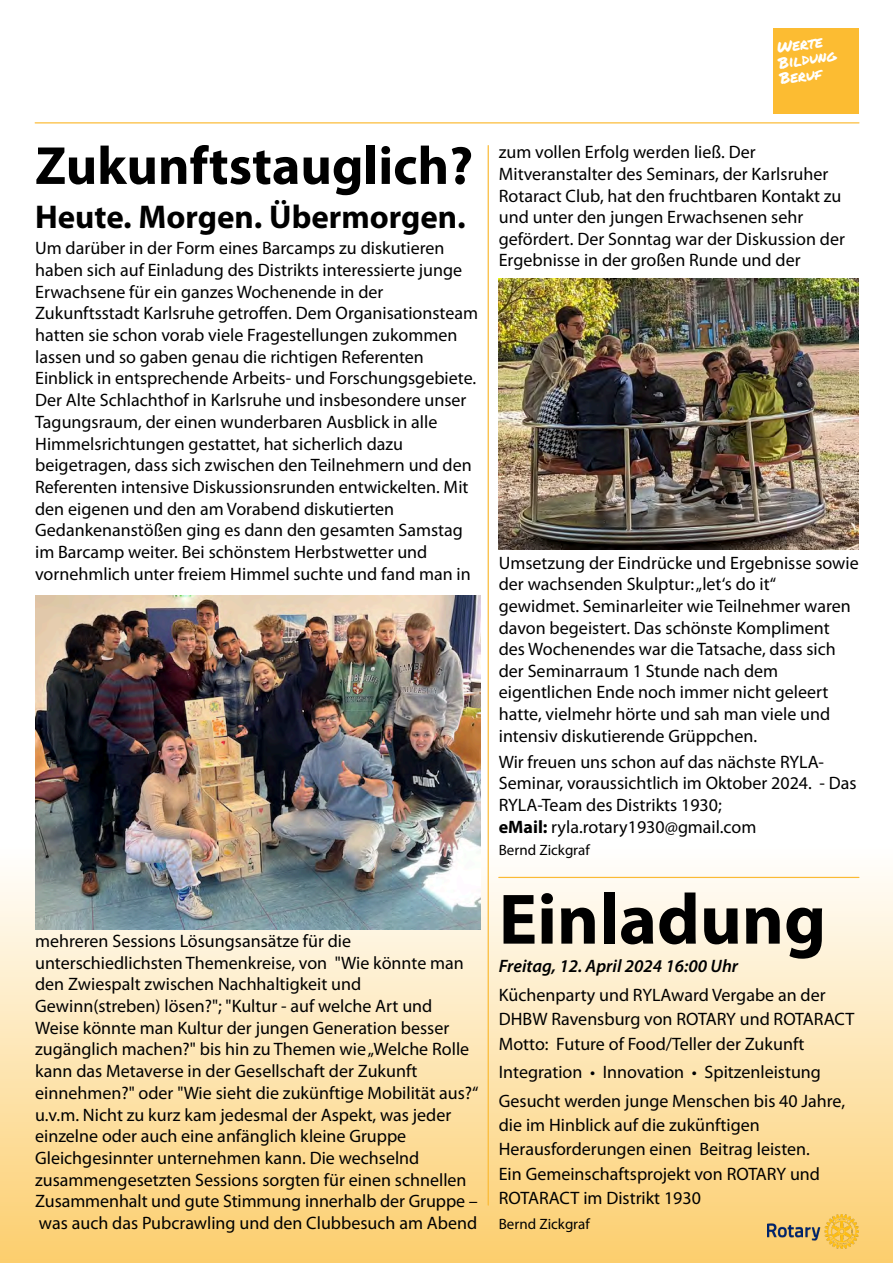
<style>
.page{position:relative;width:893px;height:1263px;background:#fff}
.page>*{position:absolute;margin:0;border:0;box-sizing:border-box;transform-origin:0 0}
.t1{font:700 72px "Myriad Pro";color:#000}
.t2{font:700 54px "Myriad Pro";color:#000}
.t3{font:700 33px "Myriad Pro";color:#000}
.t4{font:18px "Myriad Pro";color:#000}
.t5{font:italic 600 18px "Myriad Pro";color:#000}
.t6{font:15.3px "Permanent Marker";color:#fff}
.t7{font:15px "Myriad Pro";color:#000}
.s1{font-weight:700}
.s2{font-family:"Helvetica"}
</style>
<div class="page">
<div style="left:0;top:844px;width:893px;height:419px;background:linear-gradient(to bottom,#fff,#fcce6d)"></div>
<img style="left:768px;top:1214px;width:91px;height:34px">
<div style="left:774px;top:29px;width:85px;height:85px;background:#fcbc32"></div>
<hr style="left:35px;top:122px;width:824px;height:1px;background:#fbba33">
<img style="left:499px;top:279px;width:360px;height:271px">
<img style="left:35px;top:596px;width:445px;height:333px">
<hr style="left:488px;top:146px;width:1px;height:1059px;background:#fbba33">
<hr style="left:499px;top:877px;width:360px;height:1px;background:#fbba33">
<p class="t6" style="left:776px;top:39px;width:48px;rotate:-8deg">Werte</p>
<p class="t6" style="left:777px;top:55px;width:60px;rotate:-8deg">Bildung</p>
<p class="t6" style="left:778px;top:70px;width:44px;rotate:-8deg">Beruf</p>
<p class="t2" style="left:35px;top:143px;width:439px">Zukunftstauglich?</p>
<p class="t3" style="left:35px;top:203px;width:432px">Heute. Morgen. Übermorgen.</p>
<p class="t4" style="left:35px;top:241px;width:411px">Um darüber in der Form eines Barcamps zu diskutieren</p>
<p class="t4" style="left:35px;top:262px;width:429px">haben sich auf Einladung des Distrikts interessierte junge</p>
<p class="t4" style="left:35px;top:284px;width:350px">Erwachsene für ein ganzes Wochenende in der</p>
<p class="t4" style="left:35px;top:306px;width:444px">Zukunftsstadt Karlsruhe getroffen. Dem Organisationsteam</p>
<p class="t4" style="left:35px;top:328px;width:424px">hatten sie schon vorab viele Fragestellungen zukommen</p>
<p class="t4" style="left:35px;top:349px;width:390px">lassen und so gaben genau die richtigen Referenten</p>
<p class="t4" style="left:35px;top:371px;width:443px">Einblick in entsprechende Arbeits- und Forschungsgebiete.</p>
<p class="t4" style="left:35px;top:393px;width:433px">Der Alte Schlachthof in Karlsruhe und insbesondere unser</p>
<p class="t4" style="left:35px;top:414px;width:404px">Tagungsraum, der einen wunderbaren Ausblick in alle</p>
<p class="t4" style="left:35px;top:436px;width:370px">Himmelsrichtungen gestattet, hat sicherlich dazu</p>
<p class="t4" style="left:35px;top:458px;width:438px">beigetragen, dass sich zwischen den Teilnehmern und den</p>
<p class="t4" style="left:35px;top:479px;width:435px">Referenten intensive Diskussionsrunden entwickelten. Mit</p>
<p class="t4" style="left:35px;top:501px;width:361px">den eigenen und den am Vorabend diskutierten</p>
<p class="t4" style="left:35px;top:523px;width:429px">Gedankenanstößen ging es dann den gesamten Samstag</p>
<p class="t4" style="left:35px;top:544px;width:394px">im Barcamp weiter. Bei schönstem Herbstwetter und</p>
<p class="t4" style="left:35px;top:566px;width:437px">vornehmlich unter freiem Himmel suchte und fand man in</p>
<p class="t4" style="left:35px;top:933px;width:317px">mehreren Sessions Lösungsansätze für die</p>
<p class="t4" style="left:35px;top:955px;width:430px">unterschiedlichsten Themenkreise, von "Wie könnte man</p>
<p class="t4" style="left:35px;top:977px;width:328px">den Zwiespalt zwischen Nachhaltigkeit und</p>
<p class="t4" style="left:35px;top:998px;width:399px">Gewinn(streben) lösen?"; "Kultur - auf welche Art und</p>
<p class="t4" style="left:35px;top:1020px;width:416px">Weise könnte man Kultur der jungen Generation besser</p>
<p class="t4" style="left:35px;top:1042px;width:436px">zugänglich machen?" bis hin zu Themen wie „Welche Rolle</p>
<p class="t4" style="left:35px;top:1064px;width:384px">kann das Metaverse in der Gesellschaft der Zukunft</p>
<p class="t4" style="left:35px;top:1085px;width:445px">einnehmen?" oder "Wie sieht die zukünftige Mobilität aus?“</p>
<p class="t4" style="left:35px;top:1107px;width:418px">u.v.m. Nicht zu kurz kam jedesmal der Aspekt, was jeder</p>
<p class="t4" style="left:35px;top:1129px;width:373px">einzelne oder auch eine anfänglich kleine Gruppe</p>
<p class="t4" style="left:35px;top:1150px;width:386px">Gleichgesinnter unternehmen kann. Die wechselnd</p>
<p class="t4" style="left:35px;top:1172px;width:433px">zusammengesetzten Sessions sorgten für einen schnellen</p>
<p class="t4" style="left:35px;top:1194px;width:444px">Zusammenhalt und gute Stimmung innerhalb der Gruppe –</p>
<p class="t4" style="left:39px;top:1215px;width:440px">was auch das Pubcrawling und den Clubbesuch am Abend</p>
<p class="t4" style="left:499px;top:145px;width:258px">zum vollen Erfolg werden ließ. Der</p>
<p class="t4" style="left:499px;top:166px;width:331px">Mitveranstalter des Seminars, der Karlsruher</p>
<p class="t4" style="left:499px;top:188px;width:344px">Rotaract Club, hat den fruchtbaren Kontakt zu</p>
<p class="t4" style="left:499px;top:210px;width:306px">und unter den jungen Erwachsenen sehr</p>
<p class="t4" style="left:499px;top:231px;width:348px">gefördert. Der Sonntag war der Diskussion der</p>
<p class="t4" style="left:499px;top:253px;width:303px">Ergebnisse in der großen Runde und der</p>
<p class="t4" style="left:499px;top:555px;width:361px">Umsetzung der Eindrücke und Ergebnisse sowie</p>
<p class="t4" style="left:499px;top:577px;width:279px">der wachsenden Skulptur: „let‘s do it“</p>
<p class="t4" style="left:499px;top:598px;width:354px">gewidmet. Seminarleiter wie Teilnehmer waren</p>
<p class="t4" style="left:499px;top:620px;width:332px">davon begeistert. Das schönste Kompliment</p>
<p class="t4" style="left:499px;top:642px;width:339px">des Wochenendes war die Tatsache, dass sich</p>
<p class="t4" style="left:499px;top:663px;width:281px">der Seminarraum 1 Stunde nach dem</p>
<p class="t4" style="left:499px;top:685px;width:331px">eigentlichen Ende noch immer nicht geleert</p>
<p class="t4" style="left:499px;top:706px;width:333px">hatte, vielmehr hörte und sah man viele und</p>
<p class="t4" style="left:499px;top:728px;width:260px">intensiv diskutierende Grüppchen.</p>
<p class="t4" style="left:499px;top:754px;width:327px">Wir freuen uns schon auf das nächste RYLA-</p>
<p class="t4" style="left:499px;top:776px;width:359px">Seminar, voraussichtlich im Oktober 2024. - Das</p>
<p class="t4" style="left:499px;top:797px;width:224px">RYLA-Team des Distrikts 1930;</p>
<p class="t4" style="left:499px;top:819px;width:259px"><span class="s1">eMail:</span> ryla.rotary1930@gmail.com</p>
<p class="t7" style="left:499px;top:844px;width:92px">Bernd Zickgraf</p>
<p class="t1" style="left:499px;top:890px;width:329px">Einladung</p>
<p class="t5" style="left:499px;top:959px;width:241px">Freitag, 12. April 2024 16:00 Uhr</p>
<p class="t4" style="left:499px;top:987px;width:28px">Ku<span class="s2">̈</span></p>
<p class="t4" style="left:518px;top:987px;width:309px">chenparty und RYLAward Vergabe an der</p>
<p class="t4" style="left:499px;top:1012px;width:357px">DHBW Ravensburg von ROTARY und ROTARACT</p>
<p class="t4" style="left:499px;top:1036px;width:307px">Motto: Future of Food/Teller der Zukunft</p>
<p class="t4" style="left:499px;top:1065px;width:324px">Integration • Innovation • Spitzenleistung</p>
<p class="t4" style="left:499px;top:1093px;width:348px">Gesucht werden junge Menschen bis 40 Jahre,</p>
<p class="t4" style="left:499px;top:1118px;width:215px">die im Hinblick auf die zuku<span class="s2">̈</span></p>
<p class="t4" style="left:705px;top:1118px;width:56px">nftigen</p>
<p class="t4" style="left:499px;top:1142px;width:313px">Herausforderungen einen Beitrag leisten.</p>
<p class="t4" style="left:499px;top:1166px;width:323px">Ein Gemeinschaftsprojekt von ROTARY und</p>
<p class="t4" style="left:499px;top:1190px;width:204px">ROTARACT im Distrikt 1930</p>
<p class="t7" style="left:499px;top:1218px;width:92px">Bernd Zickgraf</p>
</div>
